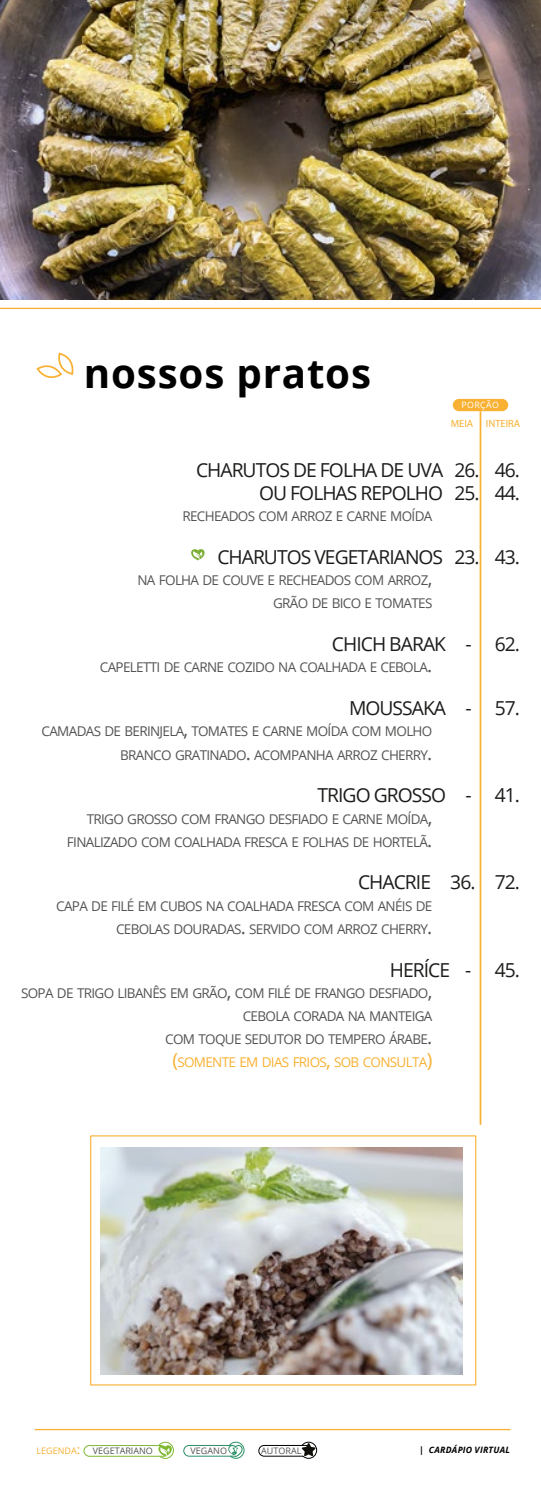
<style>
.page{position:relative;width:541px;height:1489px;background:#fff}
.page>*{position:absolute;margin:0;border:0;box-sizing:border-box;transform-origin:0 0}
.t1{font:700 40.25px "Open Sans";letter-spacing:.02em;color:#000}
.t2{font:19.25px/23.1px "Open Sans";letter-spacing:-.05em;color:#1c1c1b;text-align:right}
.t3{font:13.47px/23.1px "Open Sans";letter-spacing:-.05em;color:#545453;text-align:right}
.t4{font:10.5px "Myriad Pro";color:#f8b133}
.t5{font:8.92px "Open Sans";color:#545453}
.t6{font:italic 700 8.75px "Open Sans";letter-spacing:.03em;color:#000}
.t7{font:8.75px "Open Sans";letter-spacing:.05em;color:#fff}
.s1{font-size:19.25px}
.s2{font-size:19.25px;color:#f8b133}
.s3{color:#f8b133}
.s4{color:#f7b032}
.s5{font-size:12.78px;color:#f7b032}
</style>
<div class="page">
<hr style="left:35px;top:1428px;width:475px;height:1px;background:#f7b032">
<svg style="left:83px;top:1441px;width:91px;height:18px"></svg>
<svg style="left:183px;top:1441px;width:62px;height:17px"></svg>
<svg style="left:258px;top:1441px;width:59px;height:17px"></svg>
<img style="left:0;top:0;width:541px;height:299px">
<hr style="left:0;top:308px;width:541px;height:1px;background:#f7b032">
<svg style="left:36px;top:352px;width:38px;height:26px"></svg>
<img style="left:100px;top:1147px;width:363px;height:226px">
<div style="left:90px;top:1135px;width:386px;height:250px;border:1px solid #f8b133"></div>
<div style="left:452px;top:399px;width:56px;height:12px;background:#f8b133;border-radius:6px"></div>
<hr style="left:479px;top:411px;width:2px;height:713px;background:#f8b133">
<svg style="left:191px;top:549px;width:13px;height:11px"></svg>
<h1 class="t1" style="left:84px;top:345px;width:288px">nossos pratos</h1>
<p class="t7" style="left:461px;top:398px;width:39px">PORÇÃO</p>
<p class="t4" style="left:450px;top:417px;width:71px">MEIA INTEIRA</p>
<h2 class="t2" style="left:196px;top:457px;width:325px">CHARUTOS DE FOLHA DE UVA 26. 46.<br>OU FOLHAS REPOLHO 25. 44.</h2>
<p class="t3" style="left:182px;top:504px;width:251px">RECHEADOS COM ARROZ E CARNE MOÍDA</p>
<h2 class="t2" style="left:217px;top:544px;width:304px">CHARUTOS VEGETARIANOS 23. 43.</h2>
<p class="t3" style="left:137px;top:568px;width:296px">NA FOLHA DE COUVE E RECHEADOS COM ARROZ<span class="s1">,<br></span>GRÃO DE BICO E TOMATES</p>
<h2 class="t2" style="left:332px;top:632px;width:189px">CHICH BARAK - 62.</h2>
<p class="t3" style="left:100px;top:655px;width:334px">CAPELETTI DE CARNE COZIDO NA COALHADA E CEBOLA<span class="s1">.</span></p>
<h2 class="t2" style="left:349px;top:696px;width:172px">MOUSSAKA - 57.</h2>
<p class="t3" style="left:42px;top:719px;width:392px">CAMADAS DE BERINJELA<span class="s1">,</span> TOMATES E CARNE MOÍDA COM MOLHO<br>BRANCO GRATINADO<span class="s1">.</span> ACOMPANHA ARROZ CHERRY<span class="s1">.</span></p>
<h2 class="t2" style="left:317px;top:783px;width:204px">TRIGO GROSSO - 41.</h2>
<p class="t3" style="left:67px;top:806px;width:367px">TRIGO GROSSO COM FRANGO DESFIADO E CARNE MOÍDA<span class="s1">,<br></span>FINALIZADO COM COALHADA FRESCA E FOLHAS DE HORTELÃ<span class="s1">.</span></p>
<h2 class="t2" style="left:358px;top:870px;width:163px">CHACRIE 36. 72.</h2>
<p class="t3" style="left:56px;top:894px;width:377px">CAPA DE FILÉ EM CUBOS NA COALHADA FRESCA COM ANÉIS DE<br>CEBOLAS DOURADAS<span class="s1">.</span> SERVIDO COM ARROZ CHERRY<span class="s1">.</span></p>
<h2 class="t2" style="left:389px;top:957px;width:132px">HERÍCE - 45.</h2>
<p class="t3" style="left:21px;top:981px;width:412px">SOPA DE TRIGO LIBANÊS EM GRÃO<span class="s1">,</span> COM FILÉ DE FRANGO DESFIADO<span class="s1">, </span>CEBOLA CORADA NA MANTEIGA<br>COM TOQUE SEDUTOR DO TEMPERO ÁRABE<span class="s1">.<br></span><span class="s2">(</span><span class="s3">SOMENTE EM DIAS FRIOS</span><span class="s2">,</span> <span class="s3">SOB CONSULTA</span><span class="s2">)</span></p>
<p class="t5" style="left:36px;top:1444px;width:118px"><span class="s4">LEGENDA</span><span class="s5">:</span> VEGETARIANO</p>
<p class="t5" style="left:190px;top:1444px;width:38px">VEGANO</p>
<p class="t5" style="left:261px;top:1444px;width:42px">AUTORAL</p>
<p class="t6" style="left:419px;top:1443px;width:92px">| CARDÁPIO VIRTUAL</p>
</div>
